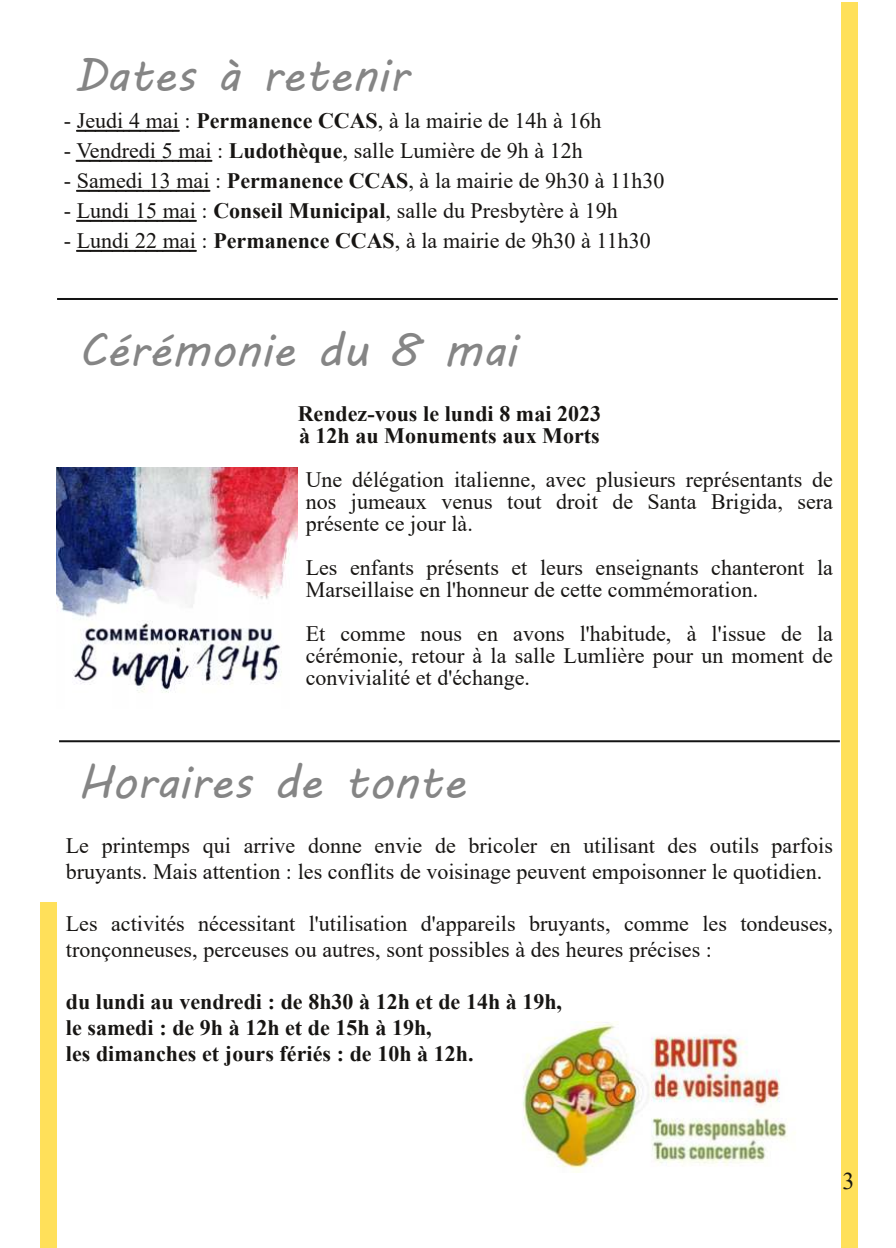
<style>
.page{position:relative;width:896px;height:1248px;background:#fff}
.page>*{position:absolute;margin:0;border:0;box-sizing:border-box;transform-origin:0 0}
.t1{font:46px "MV Boli";color:#858585}
.t2{font:24px "Times New Roman";color:#171513}
.t3{font:22px/22px "Times New Roman";color:#171513}
.t4{font:700 22px/26px "Times New Roman";color:#171513}
.s1{font-weight:700}
</style>
<div class="page">
<svg style="left:77px;top:130px;width:102px;height:2px"></svg>
<svg style="left:76px;top:160px;width:135px;height:2px"></svg>
<svg style="left:77px;top:190px;width:132px;height:2px"></svg>
<svg style="left:77px;top:220px;width:119px;height:2px"></svg>
<svg style="left:77px;top:250px;width:119px;height:2px"></svg>
<hr style="left:57px;top:298px;width:781px;height:2px;background:#141414">
<div style="left:41px;top:902px;width:16px;height:345px;background:#ffe05a"></div>
<div style="left:841px;top:2px;width:16px;height:1245px;background:#ffe05a"></div>
<img style="left:57px;top:468px;width:240px;height:225px">
<hr style="left:59px;top:740px;width:781px;height:2px;background:#141414">
<img style="left:522px;top:1021px;width:273px;height:151px">
<h1 class="t1" style="left:75px;top:44px;width:335px">Dates à retenir</h1>
<p class="t3" style="left:64px;top:109px;width:539px">- Jeudi 4 mai : <span class="s1">Permanence CCAS</span>, à la mairie de 14h à 16h</p>
<p class="t3" style="left:64px;top:139px;width:520px">- Vendredi 5 mai : <span class="s1">Ludothèque</span>, salle Lumière de 9h à 12h</p>
<p class="t3" style="left:64px;top:169px;width:602px">- Samedi 13 mai : <span class="s1">Permanence CCAS</span>, à la mairie de 9h30 à 11h30</p>
<p class="t3" style="left:64px;top:199px;width:555px">- Lundi 15 mai : <span class="s1">Conseil Municipal</span>, salle du Presbytère à 19h</p>
<p class="t3" style="left:64px;top:229px;width:588px">- Lundi 22 mai : <span class="s1">Permanence CCAS</span>, à la mairie de 9h30 à 11h30</p>
<h1 class="t1" style="left:79px;top:319px;width:440px">Cérémonie du 8 mai</h1>
<p class="t4" style="left:298px;top:402px;width:305px;line-height:22px">Rendez-vous le lundi 8 mai 2023 à 12h au Monuments aux Morts</p>
<p class="t3" style="left:306px;top:468px;width:529px;text-align:justify">Une délégation italienne, avec plusieurs représentants de nos jumeaux venus tout droit de Santa Brigida, sera présente ce jour là.</p>
<p class="t3" style="left:306px;top:556px;width:529px">Les enfants présents et leurs enseignants chanteront la<br>Marseillaise en l'honneur de cette commémoration.</p>
<p class="t3" style="left:306px;top:622px;width:529px;text-align:justify">Et comme nous en avons l'habitude, à l'issue de la cérémonie, retour à la salle Lumlière pour un moment de convivialité et d'échange.</p>
<h1 class="t1" style="left:79px;top:750px;width:388px">Horaires de tonte</h1>
<p class="t3" style="left:66px;top:831px;width:768px;line-height:26px">Le printemps qui arrive donne envie de bricoler en utilisant des outils parfois bruyants. Mais attention : les conflits de voisinage peuvent empoisonner le quotidien.</p>
<p class="t3" style="left:66px;top:909px;width:768px;line-height:26px">Les activités nécessitant l'utilisation d'appareils bruyants, comme les tondeuses, tronçonneuses, perceuses ou autres, sont possibles à des heures précises :</p>
<p class="t4" style="left:66px;top:987px;width:498px">du lundi au vendredi : de 8h30 à 12h et de 14h à 19h, le samedi : de 9h à 12h et de 15h à 19h,<br>les dimanches et jours fériés : de 10h à 12h.</p>
<p class="t2" style="left:842px;top:1163px;width:13px">3</p>
</div>
